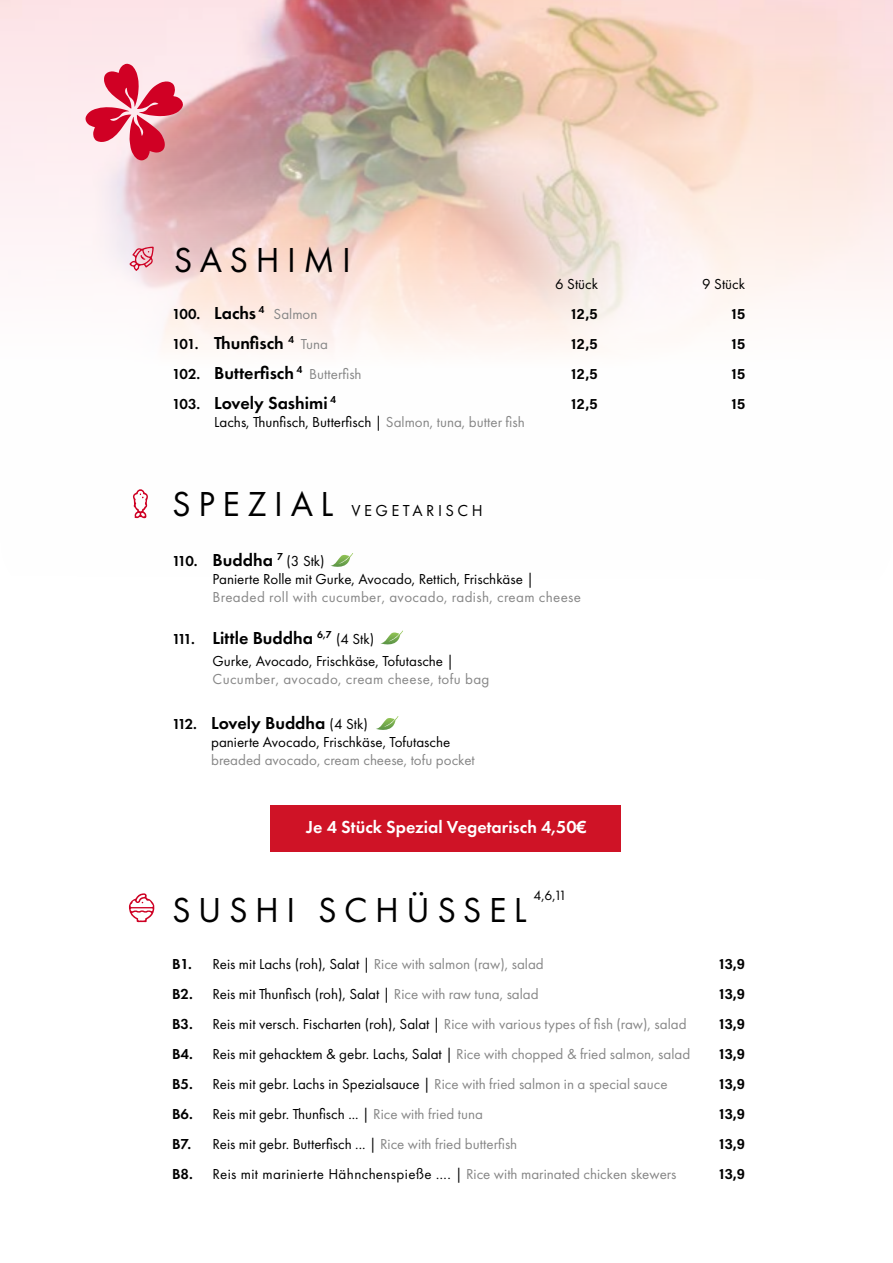
<style>
.page{position:relative;width:893px;height:1263px;background:#fff}
.page>*{position:absolute;margin:0;border:0;box-sizing:border-box;transform-origin:0 0}
.t1{font:36px "Futura PT";letter-spacing:.21em;color:#000}
.t2{font:600 18px "Futura PT";color:#000}
.t3{font:600 18px "Futura PT";color:#fff}
.t4{font:16.5px "Futura PT";letter-spacing:.21em;color:#000}
.t5{font:15px "Futura PT";color:#000}
.t6{font:15px "Futura PT";color:#878787}
.t7{font:15px "Futura PT";letter-spacing:.025em;color:#878787}
.t8{font:700 15px "Acumin Pro Semi Cond";letter-spacing:.035em;color:#000}
.t9{font:13.95px "Futura PT";color:#000}
.s1{font-weight:600;color:#000}
.s2{font-weight:600;font-size:18px;color:#000}
.s3{font-size:15px}
.s4{font-weight:400;font-size:15px;color:#878787}
.s5{color:#878787}
.s6{font-size:36px}
.s7{font-weight:400;font-size:15px}
.s8{color:#000}
.s9{font-weight:600}
</style>
<div class="page">
<img style="left:0;top:0;width:893px;height:519px">
<svg style="left:85px;top:64px;width:99px;height:97px;background:#e57e8f"></svg>
<svg style="left:129px;top:247px;width:25px;height:24px"></svg>
<svg style="left:129px;top:893px;width:26px;height:29px"></svg>
<svg style="left:132px;top:489px;width:16px;height:29px"></svg>
<svg style="left:330px;top:553px;width:23px;height:14px"></svg>
<svg style="left:380px;top:631px;width:23px;height:14px"></svg>
<svg style="left:376px;top:716px;width:22px;height:14px"></svg>
<div style="left:271px;top:805px;width:350px;height:47px;background:#cf1326"></div>
<h1 class="t1" style="left:174px;top:238px;width:179px">SASHIMI</h1>
<p class="t5" style="left:555px;top:275px;width:44px">6 Stück</p>
<p class="t5" style="left:702px;top:275px;width:44px">9 Stück</p>
<p class="t6" style="left:172px;top:305px;width:147px"><span class="s1">100.</span> <span class="s2">Lachs</span> <sup>4</sup> Salmon</p>
<p class="t8" style="left:571px;top:303px;width:28px">12,5</p>
<p class="t8" style="left:732px;top:303px;width:15px">15</p>
<p class="t2" style="left:172px;top:331px;width:157px"><span class="s3">101.</span> Thunfisch <sup>4</sup> <span class="s4">Tuna</span></p>
<p class="t8" style="left:571px;top:333px;width:28px">12,5</p>
<p class="t8" style="left:732px;top:333px;width:15px">15</p>
<p class="t2" style="left:172px;top:361px;width:191px"><span class="s3">102.</span> Butterfisch <sup>4</sup> <span class="s4">Butterfish</span></p>
<p class="t8" style="left:571px;top:363px;width:28px">12,5</p>
<p class="t8" style="left:732px;top:363px;width:15px">15</p>
<p class="t2" style="left:172px;top:391px;width:165px"><span class="s3">103.</span> Lovely Sashimi <sup>4</sup></p>
<p class="t8" style="left:571px;top:393px;width:28px">12,5</p>
<p class="t8" style="left:732px;top:393px;width:15px">15</p>
<p class="t5" style="left:214px;top:413px;width:312px">Lachs, Thunfisch, Butterfisch | <span class="s5">Salmon, tuna, butter fish</span></p>
<p class="t4" style="left:172px;top:501px;width:312px"><span class="s6">SPEZIAL</span> VEGETARISCH</p>
<p class="t2" style="left:172px;top:549px;width:154px"><span class="s3">110.</span> Buddha <sup>7</sup> <span class="s7">(3 Stk)</span></p>
<p class="t5" style="left:213px;top:570px;width:323px">Panierte Rolle mit Gurke, Avocado, Rettich, Frischkäse |</p>
<p class="t7" style="left:213px;top:588px;width:370px">Breaded roll with cucumber, avocado, radish, cream cheese</p>
<p class="t2" style="left:172px;top:627px;width:204px"><span class="s3">111.</span> Little Buddha <sup>6,7</sup> <span class="s7">(4 Stk)</span></p>
<p class="t5" style="left:213px;top:652px;width:243px">Gurke, Avocado, Frischkäse, Tofutasche |</p>
<p class="t7" style="left:213px;top:670px;width:278px">Cucumber, avocado, cream cheese, tofu bag</p>
<p class="t2" style="left:172px;top:711px;width:197px"><span class="s3">112.</span> Lovely Buddha <span class="s7">(4 Stk)</span></p>
<p class="t5" style="left:211px;top:733px;width:241px">panierte Avocado, Frischkäse, Tofutasche</p>
<p class="t6" style="left:211px;top:751px;width:265px">breaded avocado, cream cheese, tofu pocket</p>
<p class="t3" style="left:306px;top:816px;width:282px">Je 4 Stück Spezial Vegetarisch 4,50€</p>
<h1 class="t1" style="left:172px;top:888px;width:356px">SUSHI SCHÜSSEL</h1>
<p class="t9" style="left:533px;top:887px;width:35px">4,6,11</p>
<p class="t6" style="left:172px;top:955px;width:373px"><span class="s1">B1.</span> <span class="s8">Reis mit Lachs (roh), Salat |</span> Rice with salmon (raw), salad</p>
<p class="t8" style="left:720px;top:953px;width:27px">13,9</p>
<p class="t5" style="left:172px;top:985px;width:368px"><span class="s9">B2.</span> Reis mit Thunfisch (roh), Salat | <span class="s5">Rice with raw tuna, salad</span></p>
<p class="t8" style="left:720px;top:983px;width:27px">13,9</p>
<p class="t6" style="left:172px;top:1015px;width:516px"><span class="s1">B3.</span> <span class="s8">Reis mit versch. Fischarten (roh), Salat |</span> Rice with various types of fish (raw), salad</p>
<p class="t8" style="left:720px;top:1013px;width:27px">13,9</p>
<p class="t5" style="left:172px;top:1045px;width:520px"><span class="s9">B4.</span> Reis mit gehacktem &amp; gebr. Lachs, Salat | <span class="s5">Rice with chopped &amp; fried salmon, salad</span></p>
<p class="t8" style="left:720px;top:1043px;width:27px">13,9</p>
<p class="t6" style="left:172px;top:1075px;width:497px"><span class="s1">B5.</span> <span class="s8">Reis mit gebr. Lachs in Spezialsauce |</span> Rice with fried salmon in a special sauce</p>
<p class="t8" style="left:720px;top:1073px;width:27px">13,9</p>
<p class="t5" style="left:172px;top:1105px;width:312px"><span class="s9">B6.</span> Reis mit gebr. Thunfisch ... | <span class="s5">Rice with fried tuna</span></p>
<p class="t8" style="left:720px;top:1103px;width:27px">13,9</p>
<p class="t5" style="left:172px;top:1135px;width:347px"><span class="s9">B7.</span> Reis mit gebr. Butterfisch ... | <span class="s5">Rice with fried butterfish</span></p>
<p class="t8" style="left:720px;top:1133px;width:27px">13,9</p>
<p class="t5" style="left:172px;top:1165px;width:506px"><span class="s9">B8.</span> Reis mit marinierte Hähnchenspieße …. | <span class="s5">Rice with marinated chicken skewers</span></p>
<p class="t8" style="left:720px;top:1163px;width:27px">13,9</p>
</div>
